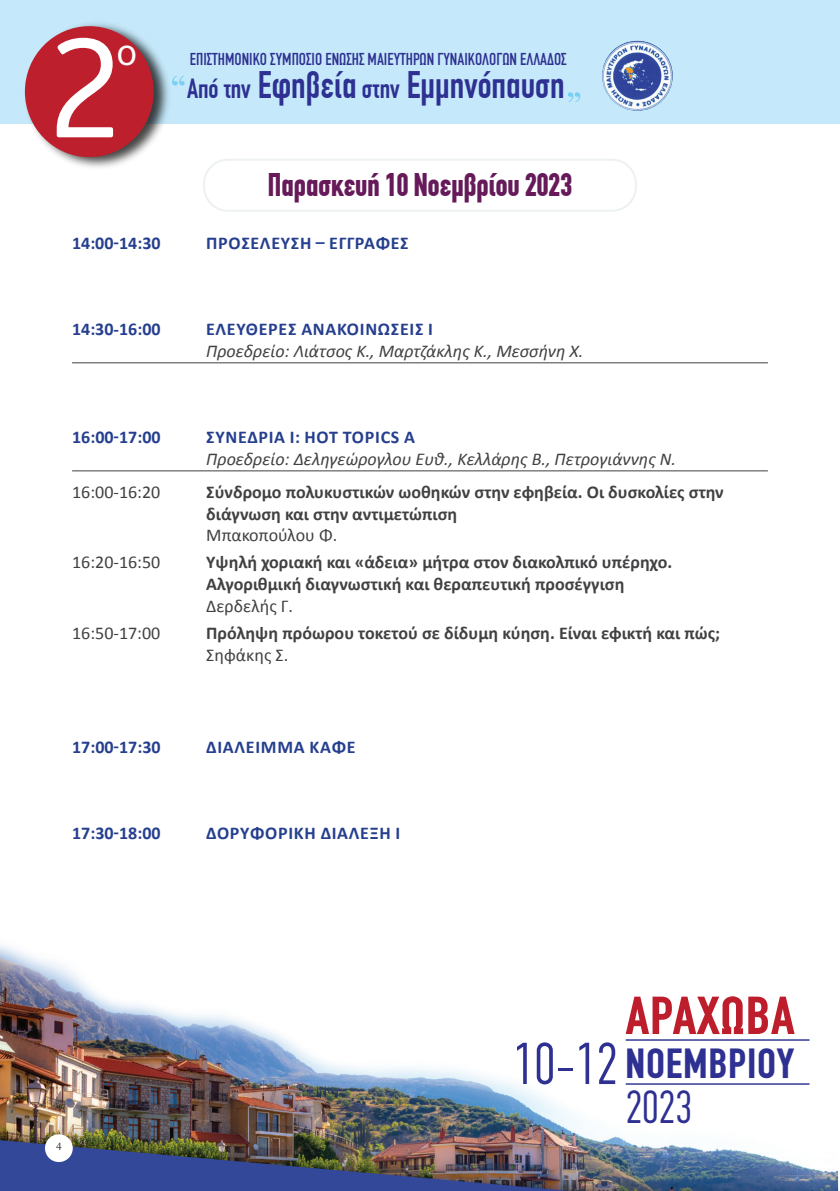
<style>
.page{position:relative;width:840px;height:1191px;background:#fff}
.page>*{position:absolute;margin:0;border:0;box-sizing:border-box;transform-origin:0 0}
.t1{font:148px "GE Inspira Sans";color:#fff}
.t2{font:700 53.6px "PF Din Text Compressed";color:#be1d2c;scale:1.09 1}
.t3{font:300 46.6px "PF Din Text Compressed";color:#2e3092}
.t4{font:700 42.4px "PF Din Text Compressed";color:#2e3092;scale:1.08 1}
.t5{font:39.8px "GE Inspira Sans";color:#fff}
.t6{font:condensed 37.4px "CF Din";color:#2e3092}
.t7{font:700 condensed 32px "CF Din";color:#661a59}
.t8{font:700 18px/21.6px "Calibri";color:#414042}
.t9{font:700 18px "Calibri";letter-spacing:.04em;color:#253f8e}
.t10{font:italic 18px "Calibri";color:#414042}
.t11{font:18px "Calibri";color:#414042}
.t12{font:500 17.4px "PF Din Text Compressed";color:#2e3092}
.t13{font:11.2px "Source Serif Pro";color:#414042}
.s1{font-size:27px}
.s2{font-weight:300;font-size:59.2px}
</style>
<div class="page">
<div style="left:0;top:0;width:835px;height:123px;background:#c5e9fa"></div>
<img style="left:601px;top:40px;width:71px;height:71px;border-radius:35px">
<img style="left:0;top:945px;width:810px;height:154px">
<img style="left:0;top:1099px;width:621px;height:38px">
<img style="left:0;top:1137px;width:817px;height:54px">
<img style="left:21px;top:23px;width:153px;height:145px">
<div style="left:25px;top:26px;width:129px;height:131px;background:#be1f2d;border-radius:50%"></div>
<svg style="left:172px;top:76px;width:12px;height:9px"></svg>
<svg style="left:567px;top:92px;width:13px;height:10px"></svg>
<div style="left:809px;top:0;width:30px;height:123px;background:#c5e9fa"></div>
<hr style="left:625px;top:1039px;width:184px;height:1px;background:#2d3490">
<hr style="left:625px;top:1083px;width:184px;height:1px;background:#2d3490">
<img style="left:817px;top:1170px;width:21px;height:21px">
<div style="left:45px;top:1134px;width:28px;height:28px;background:#fff;border-radius:50%"></div>
<div style="left:203px;top:159px;width:433px;height:53px;border:2px solid #edf1f2;border-radius:24px"></div>
<hr style="left:72px;top:362px;width:695px;height:1px;background:#414042">
<hr style="left:72px;top:470px;width:695px;height:1px;background:#414042">
<h1 class="t1" style="left:46px;top:-4px;width:79px">2</h1>
<h3 class="t5" style="left:116px;top:27px;width:22px">o</h3>
<p class="t12" style="left:190px;top:49px;width:378px">ΕΠΙΣΤΗΜΟΝΙΚΟ ΣΥΜΠΟΣΙΟ ΕΝΩΣΗΣ ΜΑΙΕΥΤΗΡΩΝ ΓΥΝΑΙΚΟΛΟΓΩΝ ΕΛΛΑ∆ΟΣ</p>
<h3 class="t6" style="left:187px;top:64px;width:379px"><span class="s1">Από την</span> Εφηβεία <span class="s1">στην</span> Εµµηνόπαυση</h3>
<h3 class="t7" style="left:268px;top:167px;width:305px">Παρασκευή 10 Νοεμβρίου 2023</h3>
<p class="t9" style="left:72px;top:230px;width:90px">14:00-14:30</p>
<p class="t9" style="left:206px;top:230px;width:204px">ΠΡΟΣΈΛΕΥΣΗ – Ε ΓΓΡΑΦΈΣ</p>
<p class="t9" style="left:72px;top:316px;width:90px">14:30-16:00</p>
<p class="t9" style="left:206px;top:316px;width:228px">ΕΛΕΎΘΕΡΕΣ ΑΝΑΚΟΙΝΏΣΕΙΣ I</p>
<p class="t10" style="left:206px;top:338px;width:378px">Προεδρείο: Λιάτσος Κ., Μαρτζάκλης Κ., Μεσσήνη Χ.</p>
<p class="t9" style="left:72px;top:424px;width:90px">16:00-17:00</p>
<p class="t9" style="left:206px;top:424px;width:210px">ΣΥΝΕΔΡΊΑ Ι: HOT TOPICS Α</p>
<p class="t10" style="left:206px;top:446px;width:471px">Προεδρείο: Δεληγεώρογλου Ευθ., Κελλάρης Β., Πετρογιάννης Ν.</p>
<p class="t11" style="left:72px;top:479px;width:90px">16:00-16:20</p>
<p class="t8" style="left:206px;top:480px;width:518px">Σύνδρομο πολυκυστικών ωοθηκών στην εφηβεία. Οι δυσκολίες στην διάγνωση και στην αντιμετώπιση</p>
<p class="t11" style="left:206px;top:522px;width:132px">Μπακοπούλου Φ.</p>
<p class="t11" style="left:72px;top:550px;width:90px">16:20-16:50</p>
<p class="t8" style="left:206px;top:551px;width:467px">Υψηλή χοριακή και «άδεια» μήτρα στον διακολπικό υπέρηχο.<br>Αλγοριθμική διαγνωστική και θεραπευτική προσέγγιση</p>
<p class="t11" style="left:206px;top:593px;width:88px">Δερδελής Γ.</p>
<p class="t11" style="left:72px;top:620px;width:90px">16:50-17:00</p>
<p class="t8" style="left:206px;top:621px;width:515px">Πρόληψη πρόωρου τοκετού σε δίδυμη κύηση. Είναι εφικτή και πώς;</p>
<p class="t11" style="left:206px;top:642px;width:83px">Σηφάκης Σ.</p>
<p class="t9" style="left:72px;top:734px;width:90px">17:00-17:30</p>
<p class="t9" style="left:206px;top:734px;width:151px">ΔΙΆΛΕΙΜΜΑ ΚΑΦΈ</p>
<p class="t9" style="left:72px;top:820px;width:90px">17:30-18:00</p>
<p class="t9" style="left:206px;top:820px;width:195px">ΔΟΡΥΦΟΡΙΚΉ ΔΙΆΛΕΞΗ Ι</p>
<p class="t13" style="left:56px;top:1139px;width:7px">4</p>
<h2 class="t2" style="left:624px;top:984px;width:157px">ΑΡΑΧΩΒΑ</h2>
<h3 class="t4" style="left:513px;top:1038px;width:262px"><span class="s2">10-12</span> ΝΟΕΜΒΡΙΟΥ</h3>
<h3 class="t3" style="left:625px;top:1080px;width:68px">2023</h3>
</div>
